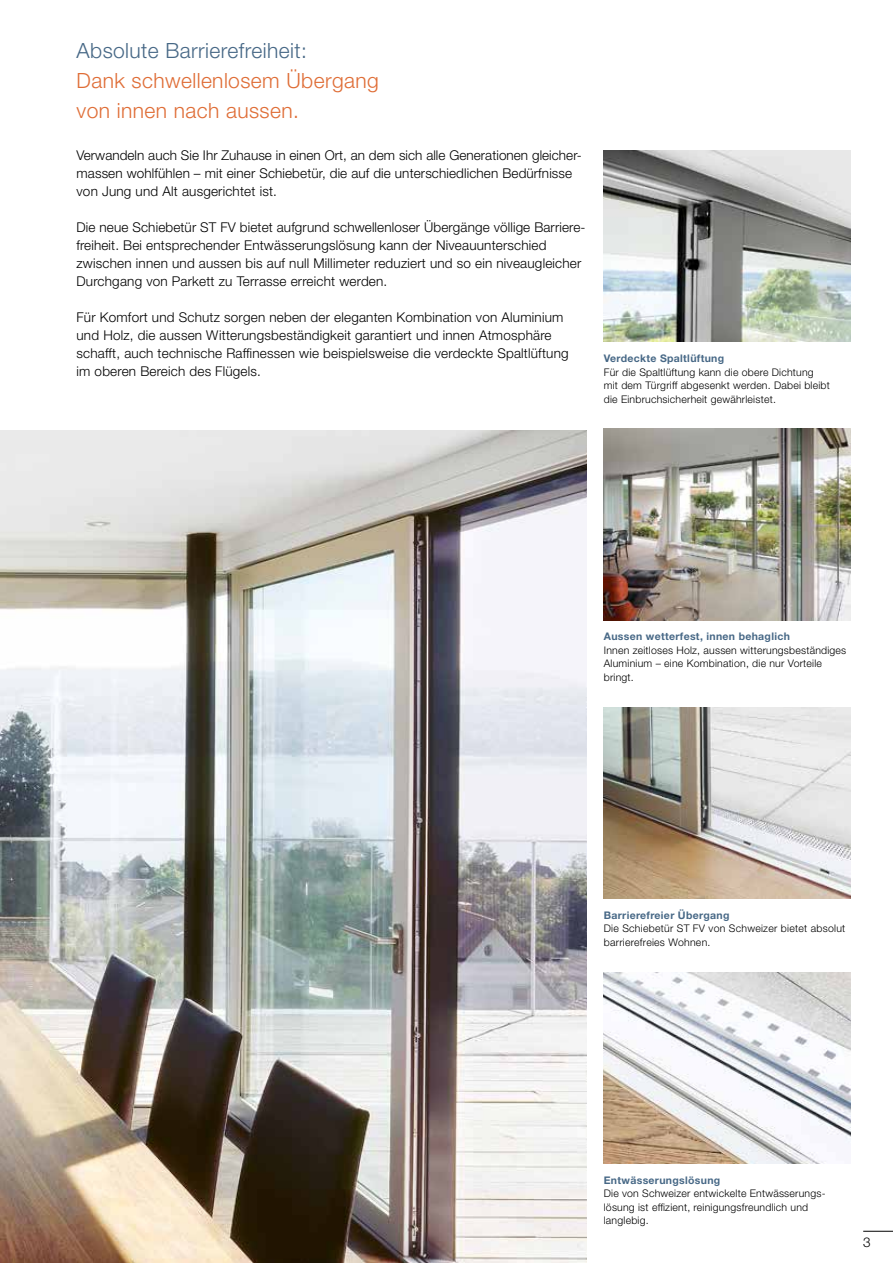
<style>
.page{position:relative;width:893px;height:1263px;background:#fff}
.page>*{position:absolute;margin:0;border:0;box-sizing:border-box;transform-origin:0 0}
.t1{font:300 21px/30px "Helvetica Neue LT Std";letter-spacing:.02em;color:#df6d36}
.t2{font:300 21px "Helvetica Neue LT Std";letter-spacing:.02em;color:#476886}
.t3{font:300 13.5px/18px "Helvetica Neue LT Std";letter-spacing:.015em;color:#000}
.t4{font:300 10.5px/13.5px "Helvetica Neue LT Std";letter-spacing:.02em;color:#000}
.t5{font:700 10.5px "Helvetica Neue LT Std";letter-spacing:.03em;color:#476886}
</style>
<div class="page">
<img style="left:0;top:430px;width:587px;height:833px">
<img style="left:604px;top:707px;width:246px;height:191px">
<img style="left:604px;top:972px;width:246px;height:191px">
<img style="left:604px;top:151px;width:246px;height:191px">
<img style="left:604px;top:429px;width:246px;height:191px">
<hr style="left:863px;top:1231px;width:30px;height:1px;background:#000">
<h1 class="t2" style="left:77px;top:37px;width:232px">Absolute Barrierefreiheit:</h1>
<h1 class="t1" style="left:77px;top:65px;width:304px">Dank schwellenlosem Übergang von innen nach aussen.</h1>
<p class="t3" style="left:77px;top:146px;width:505px">Verwandeln auch Sie Ihr Zuhause in einen Ort, an dem sich alle Generationen gleicher&shy;massen wohlfühlen – mit einer Schiebetür, die auf die unterschiedlichen Bedürfnisse von Jung und Alt ausgerichtet ist.</p>
<p class="t3" style="left:77px;top:218px;width:509px">Die neue Schiebetür ST FV bietet aufgrund schwellenloser Übergänge völlige Barriere&shy;freiheit. Bei entsprechender Entwässerungslösung kann der Niveauunterschied zwischen innen und aussen bis auf null Millimeter reduziert und so ein niveaugleicher Durchgang von Parkett zu Terrasse erreicht werden.</p>
<p class="t3" style="left:77px;top:308px;width:494px">Für Komfort und Schutz sorgen neben der eleganten Kombination von Aluminium und Holz, die aussen Witterungsbeständigkeit garantiert und innen Atmosphäre schafft, auch technische Raffinessen wie beispielsweise die verdeckte Spaltlüftung im oberen Bereich des Flügels.</p>
<p class="t5" style="left:604px;top:352px;width:122px">Verdeckte Spaltlüftung</p>
<p class="t4" style="left:604px;top:365px;width:228px">Für die Spaltlüftung kann die obere Dichtung mit dem Türgriff abgesenkt werden. Dabei bleibt die Einbruchsicherheit gewährleistet.</p>
<p class="t5" style="left:604px;top:630px;width:188px">Aussen wetterfest, innen behaglich</p>
<p class="t4" style="left:604px;top:643px;width:244px">Innen zeitloses Holz, aussen witterungsbeständiges<br>Aluminium – eine Kombination, die nur Vorteile bringt.</p>
<p class="t5" style="left:604px;top:908px;width:127px">Barrierefreier Übergang</p>
<p class="t4" style="left:604px;top:922px;width:243px">Die Schiebetür ST FV von Schweizer bietet absolut barrierefreies Wohnen.</p>
<p class="t5" style="left:604px;top:1173px;width:118px">Entwässerungslösung</p>
<p class="t4" style="left:604px;top:1186px;width:222px">Die von Schweizer entwickelte Entwässerungs&shy;lösung ist effizient, reinigungsfreundlich und langlebig.</p>
<p class="t3" style="left:863px;top:1233px;width:9px">3</p>
</div>
